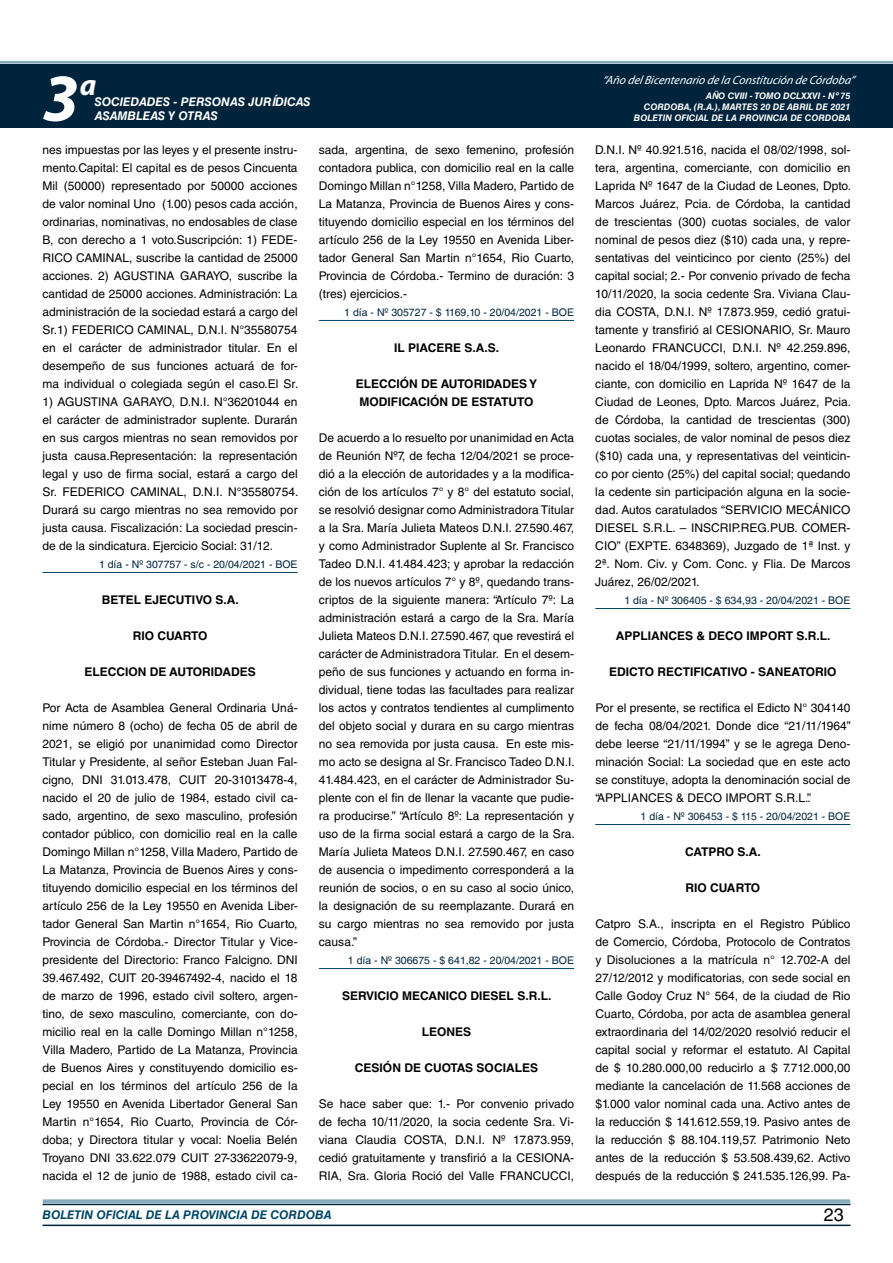
<style>
.page{position:relative;width:893px;height:1263px;background:#fff}
.page>*{position:absolute;margin:0;border:0;box-sizing:border-box;transform-origin:0 0}
.t1{font:italic 700 67.5px "Myriad Pro";color:#fff}
.t2{font:italic 700 30px "Myriad Pro";color:#fff}
.t3{font:18px "Helvetica LT Std";color:#000}
.t4{font:12px/18px "Helvetica LT Std";color:#000;text-align:justify}
.t5{font:700 12px "Helvetica LT Std";color:#000}
.t6{font:italic 12px "Myriad Pro";color:#fff}
.t7{font:italic 700 12px "Helvetica LT Std";color:#fff}
.t8{font:italic 700 12px "Helvetica LT Std";color:#004666}
.t9{font:10.5px "Helvetica LT Std";color:#00243c}
.t10{font:italic 700 9px/10.8px "Helvetica LT Std";color:#fff;text-align:right}
</style>
<div class="page">
<div style="left:0;top:61px;width:893px;height:6px;background:#fff;opacity:.75"></div>
<div style="left:0;top:64px;width:893px;height:64px;background:#00243c"></div>
<hr style="left:43px;top:1224px;width:807px;height:2px;background:#00243c">
<div style="left:42px;top:1198px;width:809px;height:8px;background:#fff;opacity:.75"></div>
<hr style="left:43px;top:572px;width:255px;height:1px;background:#004666">
<hr style="left:319px;top:320px;width:255px;height:1px;background:#004666">
<hr style="left:319px;top:968px;width:255px;height:1px;background:#004666">
<hr style="left:595px;top:608px;width:255px;height:1px;background:#004666">
<hr style="left:595px;top:824px;width:255px;height:1px;background:#004666">
<h1 class="t1" style="left:43px;top:54px;width:38px">3</h1>
<h2 class="t2" style="left:80px;top:66px;width:18px">a</h2>
<p class="t7" style="left:95px;top:94px;width:217px">SOCIEDADES - PERSONAS JURÍDICAS</p>
<p class="t7" style="left:95px;top:109px;width:125px">ASAMBLEAS Y OTRAS</p>
<p class="t6" style="left:603px;top:72px;width:254px">“Año delBicentenario de la Constitución de Córdoba”</p>
<p class="t10" style="left:634px;top:91px;width:218px">AÑO CVIII - TOMO DCLXXVI - Nº 75<br>CORDOBA, (R.A.), MARTES 20 DE ABRIL DE 2021<br>BOLETIN OFICIAL DE LA PROVINCIA DE CORDOBA</p>
<p class="t4" style="left:43px;top:141px;width:257px">nes impuestas por las leyes y el presente instru&shy;mento.Capital: El capital es de pesos Cincuenta Mil (50000) representado por 50000 acciones de valor nominal Uno (1.00) pesos cada acción, ordinarias, nominativas, no endosables de clase B, con derecho a 1 voto.Suscripción: 1) FEDE-RICO CAMINAL, suscribe la cantidad de 25000 acciones. 2) AGUSTINA GARAYO, suscribe la cantidad de 25000 acciones. Administración: La administración de la sociedad estará a cargo del Sr.1) FEDERICO CAMINAL, D.N.I. N°35580754 en el carácter de administrador titular. En el desempeño de sus funciones actuará de for&shy;ma individual o colegiada según el caso.El Sr.</p>
<p class="t4" style="left:43px;top:393px;width:257px">1) AGUSTINA GARAYO, D.N.I. N°36201044 en el carácter de administrador suplente. Durarán en sus cargos mientras no sean removidos por justa causa.Representación: la representación legal y uso de firma social, estará a cargo del Sr. FEDERICO CAMINAL, D.N.I. N°35580754.<br>Durará su cargo mientras no sea removido por justa causa. Fiscalización: La sociedad prescin&shy;de de la sindicatura. Ejercicio Social: 31/12.</p>
<p class="t9" style="left:99px;top:558px;width:200px">1 día - Nº 307757 - s/c - 20/04/2021 - BOE</p>
<p class="t5" style="left:102px;top:592px;width:138px">BETEL EJECUTIVO S.A.</p>
<p class="t5" style="left:133px;top:628px;width:76px">RIO CUARTO</p>
<p class="t5" style="left:84px;top:664px;width:173px">ELECCION DE AUTORIDADES</p>
<p class="t4" style="left:43px;top:699px;width:257px">Por Acta de Asamblea General Ordinaria Uná&shy;nime número 8 (ocho) de fecha 05 de abril de 2021, se eligió por unanimidad como Director Titular y Presidente, al señor Esteban Juan Fal&shy;cigno, DNI 31.013.478, CUIT 20-31013478-4, nacido el 20 de julio de 1984, estado civil ca&shy;sado, argentino, de sexo masculino, profesión contador público, con domicilio real en la calle Domingo Millan n°1258, Villa Madero, Partido de La Matanza, Provincia de Buenos Aires y cons&shy;tituyendo domicilio especial en los términos del artículo 256 de la Ley 19550 en Avenida Liber&shy;tador General San Martin n°1654, Rio Cuarto, Provincia de Córdoba.- Director Titular y Vice&shy;presidente del Directorio: Franco Falcigno. DNI 39.467.492, CUIT 20-39467492-4, nacido el 18 de marzo de 1996, estado civil soltero, argen&shy;tino, de sexo masculino, comerciante, con do&shy;micilio real en la calle Domingo Millan n°1258, Villa Madero, Partido de La Matanza, Provincia de Buenos Aires y constituyendo domicilio es&shy;pecial en los términos del artículo 256 de la Ley 19550 en Avenida Libertador General San Martin n°1654, Rio Cuarto, Provincia de Cór&shy;doba; y Directora titular y vocal: Noelia Belén Troyano DNI 33.622.079 CUIT 27-33622079-9, nacida el 12 de junio de 1988, estado civil ca-</p>
<p class="t4" style="left:319px;top:141px;width:257px">sada, argentina, de sexo femenino, profesión contadora publica, con domicilio real en la calle Domingo Millan n°1258, Villa Madero, Partido de La Matanza, Provincia de Buenos Aires y cons&shy;tituyendo domicilio especial en los términos del artículo 256 de la Ley 19550 en Avenida Liber&shy;tador General San Martin n°1654, Rio Cuarto, Provincia de Córdoba.- Termino de duración: 3 (tres) ejercicios.-</p>
<p class="t9" style="left:344px;top:306px;width:231px">1 día - Nº 305727 - $ 1169,10 - 20/04/2021 - BOE</p>
<p class="t5" style="left:394px;top:340px;width:107px">IL PIACERE S.A.S.</p>
<p class="t5" style="left:356px;top:376px;width:17px">ELECCIÓN</p>
<p class="t5" style="left:421px;top:376px;width:52px">DE AU TORIDADES</p>
<p class="t5" style="left:529px;top:376px;width:9px">Y</p>
<p class="t5" style="left:360px;top:394px;width:19px">MODIFICACIÓN</p>
<p class="t5" style="left:451px;top:394px;width:82px">DE ESTATUTO</p>
<p class="t4" style="left:319px;top:429px;width:257px">De acuerdo a lo resuelto por unanimidad en Acta de Reunión Nº7, de fecha 12/04/2021 se proce&shy;dió a la elección de autoridades y a la modifica&shy;ción de los artículos 7° y 8° del estatuto social, se resolvió designar como Administradora Titular a la Sra. María Julieta Mateos D.N.I. 27.590.467, y como Administrador Suplente al Sr. Francisco Tadeo D.N.I. 41.484.423; y aprobar la redacción de los nuevos artículos 7° y 8º, quedando trans&shy;criptos de la siguiente manera: “Artículo 7º: La administración estará a cargo de la Sra. María Julieta Mateos D.N.I. 27.590.467, que revestirá el carácter de Administradora Titular. En el desem&shy;peño de sus funciones y actuando en forma in&shy;dividual, tiene todas las facultades para realizar los actos y contratos tendientes al cumplimento del objeto social y durara en su cargo mientras no sea removida por justa causa. En este mis&shy;mo acto se designa al Sr. Francisco Tadeo D.N.I.<br>41.484.423, en el carácter de Administrador Su&shy;plente con el fin de llenar la vacante que pudie&shy;ra producirse.” “Artículo 8º: La representación y uso de la firma social estará a cargo de la Sra.<br>María Julieta Mateos D.N.I. 27.590.467, en caso de ausencia o impedimento corresponderá a la reunión de socios, o en su caso al socio único, la designación de su reemplazante. Durará en su cargo mientras no sea removido por justa causa.”</p>
<p class="t9" style="left:348px;top:954px;width:228px">1 día - Nº 306675 - $ 641,82 - 20/04/2021 - BOE</p>
<p class="t5" style="left:342px;top:988px;width:211px">SERVICIO MECANICO DIESEL S.R.L.</p>
<p class="t5" style="left:422px;top:1024px;width:51px">LEONES</p>
<p class="t5" style="left:355px;top:1060px;width:17px">CESIÓN</p>
<p class="t5" style="left:404px;top:1060px;width:89px">DE CUOTAS SOCIALES</p>
<p class="t4" style="left:319px;top:1095px;width:257px">Se hace saber que: 1.- Por convenio privado de fecha 10/11/2020, la socia cedente Sra. Vi&shy;viana Claudia COSTA, D.N.I. Nº 17.873.959, cedió gratuitamente y transfirió a la CESIONA-RIA, Sra. Gloria Roció del Valle FRANCUCCI,</p>
<p class="t4" style="left:595px;top:141px;width:257px">D.N.I. Nº 40.921.516, nacida el 08/02/1998, sol&shy;tera, argentina, comerciante, con domicilio en Laprida Nº 1647 de la Ciudad de Leones, Dpto.<br>Marcos Juárez, Pcia. de Córdoba, la cantidad de trescientas (300) cuotas sociales, de valor nominal de pesos diez ($10) cada una, y repre&shy;sentativas del veinticinco por ciento (25%) del capital social; 2.- Por convenio privado de fecha 10/11/2020, la socia cedente Sra. Viviana Clau&shy;dia COSTA, D.N.I. Nº 17.873.959, cedió gratui&shy;tamente y transfirió al CESIONARIO, Sr. Mauro Leonardo FRANCUCCI, D.N.I. Nº 42.259.896, nacido el 18/04/1999, soltero, argentino, comer&shy;ciante, con domicilio en Laprida Nº 1647 de la Ciudad de Leones, Dpto. Marcos Juárez, Pcia. de Córdoba, la cantidad de trescientas (300) cuotas sociales, de valor nominal de pesos diez ($10) cada una, y representativas del veinticin&shy;co por ciento (25%) del capital social; quedando la cedente sin participación alguna en la socie&shy;dad. Autos caratulados “SERVICIO MECÁNICO DIESEL S.R.L. – INSCRIP.REG.PUB. COMER-CIO” (EXPTE. 6348369), Juzgado de 1ª Inst. y 2ª. Nom. Civ. y Com. Conc. y Flia. De Marcos Juárez, 26/02/2021.</p>
<p class="t9" style="left:624px;top:594px;width:228px">1 día - Nº 306405 - $ 634,93 - 20/04/2021 - BOE</p>
<p class="t5" style="left:616px;top:628px;width:216px">APPLIANCES &amp; DECO IMPORT S.R.L.</p>
<p class="t5" style="left:609px;top:664px;width:229px">EDICTO RECTIFICATIVO - SANEATORIO</p>
<p class="t4" style="left:595px;top:699px;width:257px">Por el presente, se rectifica el Edicto N° 304140 de fecha 08/04/2021. Donde dice “21/11/1964” debe leerse “21/11/1994” y se le agrega Deno&shy;minación Social: La sociedad que en este acto se constituye, adopta la denominación social de “APPLIANCES &amp; DECO IMPORT S.R.L.”.</p>
<p class="t9" style="left:641px;top:810px;width:211px">1 día - Nº 306453 - $ 115 - 20/04/2021 - BOE</p>
<p class="t5" style="left:685px;top:844px;width:33px">CATPRO</p>
<p class="t5" style="left:738px;top:844px;width:25px">S.A.</p>
<p class="t5" style="left:685px;top:880px;width:76px">RIO CUARTO</p>
<p class="t4" style="left:595px;top:915px;width:257px">Catpro S.A., inscripta en el Registro Público de Comercio, Córdoba, Protocolo de Contratos y Disoluciones a la matrícula n° 12.702-A del 27/12/2012 y modificatorias, con sede social en Calle Godoy Cruz N° 564, de la ciudad de Rio Cuarto, Córdoba, por acta de asamblea general extraordinaria del 14/02/2020 resolvió reducir el capital social y reformar el estatuto. Al Capital de $ 10.280.000,00 reducirlo a $ 7.712.000,00 mediante la cancelación de 11.568 acciones de $1.000 valor nominal cada una. Activo antes de la reducción $ 141.612.559,19. Pasivo antes de la reducción $ 88.104.119,57. Patrimonio Neto antes de la reducción $ 53.508.439,62. Activo después de la reducción $ 241.535.126,99. Pa-</p>
<p class="t8" style="left:43px;top:1208px;width:290px">BOLETIN OFICIAL DE LA PROVINCIA DE CORDOBA</p>
<h3 class="t3" style="left:824px;top:1204px;width:22px">23</h3>
</div>
